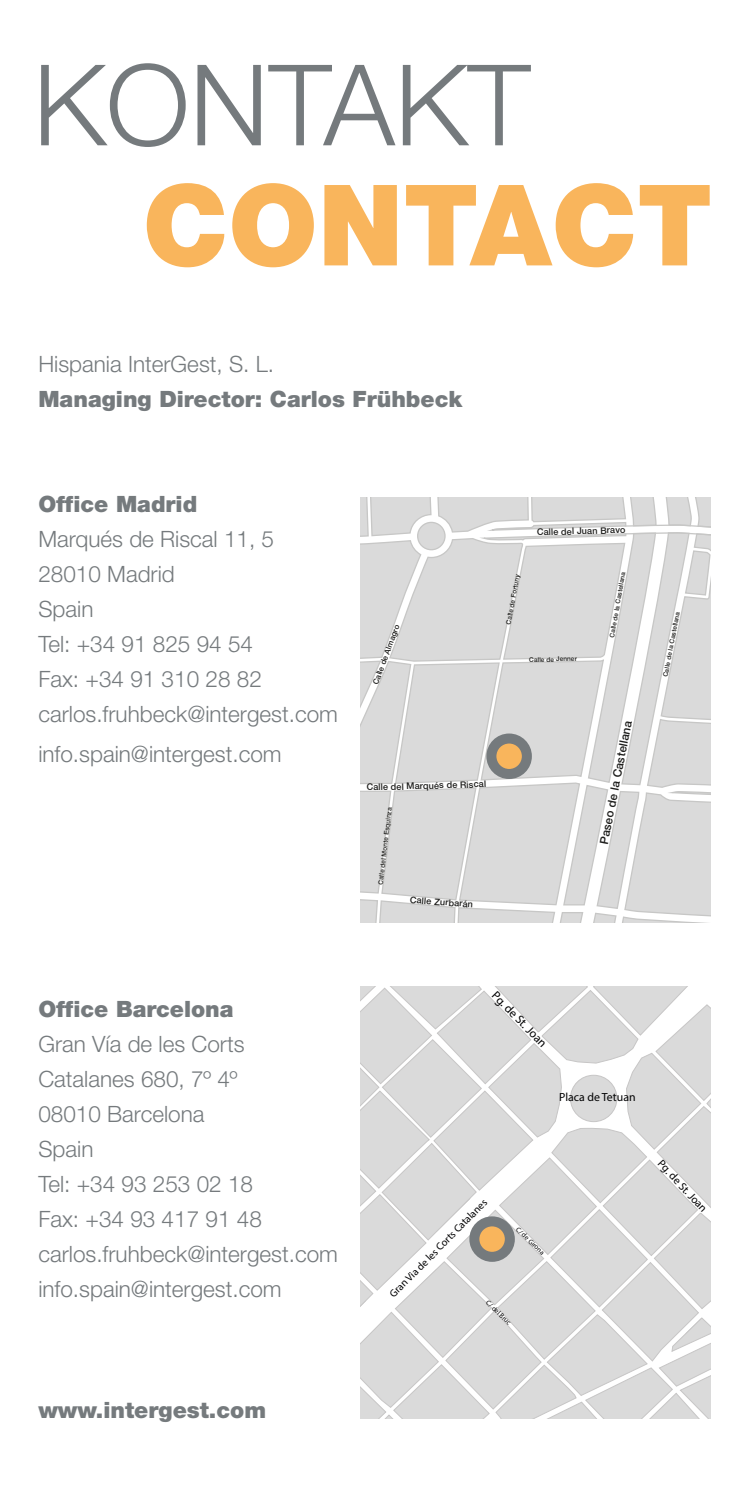
<style>
.page{position:relative;width:745px;height:1489px;background:#fff}
.page>*{position:absolute;margin:0;border:0;box-sizing:border-box;transform-origin:0 0}
.t1{font:300 112.5px "Helvetica Neue LT Pro";color:#757a7d}
.t2{font:900 112.5px "Helvetica Neue LT Pro";color:#f9b55c}
.t3{font:300 22.5px/35px "Helvetica Neue LT Pro";color:#757a7d}
.t4{font:900 22.5px "Helvetica Neue LT Pro";color:#757a7d}
.t5{font:12.25px "Myriad Pro";color:#020203}
.t6{font:500 11.75px "Helvetica Neue LT";color:#1d1d1b}
.t7{font:11.75px "Myriad Pro";color:#020203}
.t8{font:11.25px "Myriad Pro";color:#020203}
.t9{font:10.5px "Myriad Pro";color:#020203}
.t10{font:500 9px "Helvetica Neue LT";color:#1d1d1b}
.t11{font:500 7.75px "Helvetica Neue LT";color:#1d1d1b}
.t12{font:7px "Myriad Pro";color:#020203}
.t13{font:500 6.5px "Helvetica Neue LT";color:#1d1d1b}
</style>
<div class="page">
<svg style="left:360px;top:497px;width:350px;height:425px;background:#dedede"></svg>
<svg style="left:622px;top:524px;width:88px;height:12px"></svg>
<svg style="left:491px;top:738px;width:35px;height:36px"></svg>
<div style="left:486px;top:733px;width:45px;height:46px;border:10px solid #757a7d;border-radius:50%"></div>
<svg style="left:360px;top:986px;width:350px;height:432px"></svg>
<div style="left:474px;top:1221px;width:35px;height:35px;background:#f9b55c;border-radius:50%"></div>
<div style="left:469px;top:1216px;width:45px;height:45px;border:10px solid #757a7d;border-radius:50%"></div>
<h1 class="t1" style="left:33px;top:36px;width:498px">KONTAKT</h1>
<h1 class="t2" style="left:143px;top:158px;width:570px">CONTACT</h1>
<p class="t3" style="left:38px;top:346px;width:237px">Hispania InterGest, S. L.</p>
<p class="t4" style="left:38px;top:385px;width:425px">Managing Director: Carlos Frühbeck</p>
<p class="t4" style="left:38px;top:490px;width:160px">Office Madrid</p>
<p class="t3" style="left:38px;top:521px;width:301px">Marqués de Riscal 11, 5<br>28010 Madrid<br>Spain<br>Tel: +34 91 825 94 54<br>Fax: +34 91 310 28 82 carlos.fruhbeck@intergest.com</p>
<p class="t3" style="left:38px;top:736px;width:245px">info.spain@intergest.com</p>
<p class="t11" style="left:370px;top:682px;width:64px;rotate:-69deg">Calle de Almagro</p>
<p class="t10" style="left:366px;top:782px;width:121px;rotate:-2deg">Calle del Marqués de Riscal</p>
<p class="t13" style="left:376px;top:884px;width:79px;rotate:-83deg">Calle del Monte Esquinza</p>
<p class="t10" style="left:410px;top:894px;width:65px;rotate:4deg">Calle Zurbarán</p>
<p class="t10" style="left:536px;top:527px;width:90px;rotate:-2deg">Calle del Juan Bravo</p>
<p class="t13" style="left:504px;top:623px;width:52px;rotate:-79deg">Calle de Fortuny</p>
<p class="t13" style="left:528px;top:656px;width:49px;rotate:-2deg">Calle de Jenner</p>
<p class="t13" style="left:607px;top:636px;width:68px;rotate:-80deg">Calle de la Castellana</p>
<p class="t6" style="left:596px;top:843px;width:127px;rotate:-79deg">Paseo de la Castellana</p>
<p class="t13" style="left:661px;top:676px;width:68px;rotate:-79deg">Calle de la Castellana</p>
<p class="t4" style="left:38px;top:995px;width:197px">Office Barcelona</p>
<p class="t3" style="left:38px;top:1026px;width:301px">Gran Vía de les Corts<br>Catalanes 680, 7º 4º<br>08010 Barcelona<br>Spain<br>Tel: +34 93 253 02 18<br>Fax: +34 93 417 91 48 carlos.fruhbeck@intergest.com info.spain@intergest.com</p>
<p class="t4" style="left:38px;top:1396px;width:229px">www.intergest.com</p>
<p class="t5" style="left:499px;top:987px;width:74px;rotate:46deg">Pg. de St. Joan</p>
<p class="t7" style="left:558px;top:1089px;width:78px">Placa de Tetuan</p>
<p class="t9" style="left:386px;top:1290px;width:135px;rotate:-45deg">Gran Via de les Corts Catalanes</p>
<p class="t12" style="left:520px;top:1224px;width:38px;rotate:44deg">C/ de Girona</p>
<p class="t12" style="left:490px;top:1298px;width:33px;rotate:44deg">C/ del Bruc</p>
<p class="t8" style="left:664px;top:1156px;width:68px;rotate:47deg">Pg. de St. Joan</p>
</div>
